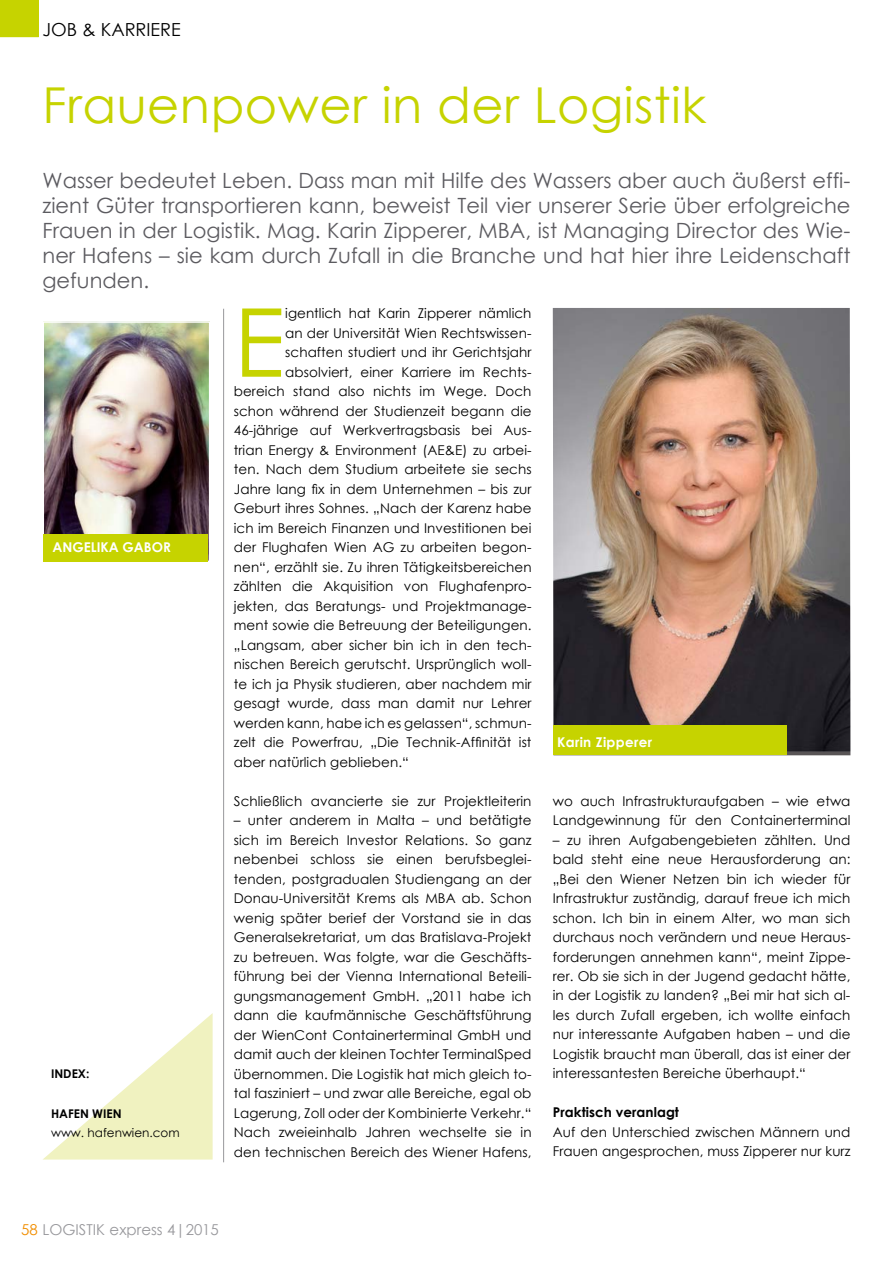
<style>
.page{position:relative;width:893px;height:1263px;background:#fff}
.page>*{position:absolute;margin:0;border:0;box-sizing:border-box;transform-origin:0 0}
.t1{font:94.95px "Century Gothic";color:#c6d300}
.t2{font:49.5px "Century Gothic";letter-spacing:.01em;color:#c6d300}
.t3{font:21px/25.2px "Century Gothic";color:#5c5b60;text-align:justify}
.t4{font:18px "Century Gothic";color:#000}
.t5{font:15px "Century Gothic";color:#98989c}
.t6{font:13.5px/19.5px "Century Gothic";letter-spacing:.005em;color:#000;text-align:justify}
.t7{font:700 13.5px "Century Gothic";letter-spacing:.01em;color:#fff}
.t8{font:700 13.5px "Century Gothic";letter-spacing:.005em;color:#000}
.t9{font:12px "Century Gothic";color:#000}
.t10{font:700 12px "Century Gothic";color:#000}
.s1{color:#f18e00}
</style>
<div class="page">
<hr style="left:223px;top:309px;width:1px;height:853px;background:#98989c">
<img style="left:553px;top:308px;width:297px;height:447px">
<svg style="left:43px;top:1013px;width:170px;height:146px"></svg>
<svg style="left:0;top:0;width:39px;height:37px"></svg>
<div style="left:553px;top:725px;width:234px;height:30px;background:#c6d300"></div>
<img style="left:46px;top:324px;width:161px;height:210px">
<div style="left:43px;top:321px;width:167px;height:241px;border:2px solid #fff"></div>
<div style="left:44px;top:534px;width:164px;height:28px;background:#c6d300"></div>
<h3 class="t4" style="left:43px;top:18px;width:140px">JOB &amp; KARRIERE</h3>
<h2 class="t2" style="left:43px;top:73px;width:665px">Frauenpower in der Logistik</h2>
<p class="t3" style="left:43px;top:167px;width:809px">Wasser bedeutet Leben. Dass man mit Hilfe des Wassers aber auch äußerst effi&shy;zient Güter transportieren kann, beweist Teil vier unserer Serie über erfolgreiche Frauen in der Logistik. Mag. Karin Zipperer, MBA, ist Managing Director des Wie&shy;ner Hafens – sie kam durch Zufall in die Branche und hat hier ihre Leidenschaft gefunden.</p>
<p class="t7" style="left:52px;top:539px;width:120px">ANGELIKA GABOR</p>
<p class="t10" style="left:51px;top:1066px;width:40px">INDEX:</p>
<p class="t10" style="left:51px;top:1105px;width:72px">HAFEN WIEN</p>
<p class="t9" style="left:51px;top:1125px;width:130px">www. hafenwien.com</p>
<h1 class="t1" style="left:234px;top:281px;width:52px">E</h1>
<p class="t6" style="left:285px;top:303px;width:248px">igentlich hat Karin Zipperer nämlich</p>
<p class="t6" style="left:285px;top:323px;width:248px">an der Universität Wien Rechtswissen-</p>
<p class="t6" style="left:285px;top:342px;width:248px">schaften studiert und ihr Gerichtsjahr</p>
<p class="t6" style="left:285px;top:362px;width:248px">absolviert, einer Karriere im Rechts-</p>
<p class="t6" style="left:234px;top:381px;width:299px">bereich stand also nichts im Wege. Doch</p>
<p class="t6" style="left:234px;top:401px;width:299px">schon während der Studienzeit begann die</p>
<p class="t6" style="left:234px;top:420px;width:299px">46-jährige auf Werkvertragsbasis bei Aus-</p>
<p class="t6" style="left:234px;top:440px;width:299px">trian Energy &amp; Environment (AE&amp;E) zu arbei-</p>
<p class="t6" style="left:234px;top:459px;width:299px">ten. Nach dem Studium arbeitete sie sechs</p>
<p class="t6" style="left:234px;top:479px;width:299px">Jahre lang fix in dem Unternehmen – bis zur</p>
<p class="t6" style="left:234px;top:498px;width:299px">Geburt ihres Sohnes. „Nach der Karenz habe</p>
<p class="t6" style="left:234px;top:518px;width:299px">ich im Bereich Finanzen und Investitionen bei</p>
<p class="t6" style="left:234px;top:537px;width:299px">der Flughafen Wien AG zu arbeiten begon-</p>
<p class="t6" style="left:234px;top:557px;width:299px">nen“, erzählt sie. Zu ihren Tätigkeitsbereichen</p>
<p class="t6" style="left:234px;top:576px;width:299px">zählten die Akquisition von Flughafenpro-</p>
<p class="t6" style="left:234px;top:596px;width:299px">jekten, das Beratungs- und Projektmanage-</p>
<p class="t6" style="left:234px;top:615px;width:299px">ment sowie die Betreuung der Beteiligungen.</p>
<p class="t6" style="left:234px;top:635px;width:299px">„Langsam, aber sicher bin ich in den tech-</p>
<p class="t6" style="left:234px;top:654px;width:299px">nischen Bereich gerutscht. Ursprünglich woll-</p>
<p class="t6" style="left:234px;top:673px;width:299px">te ich ja Physik studieren, aber nachdem mir</p>
<p class="t6" style="left:234px;top:693px;width:299px">gesagt wurde, dass man damit nur Lehrer</p>
<p class="t6" style="left:234px;top:712px;width:299px">werden kann, habe ich es gelassen“, schmun-</p>
<p class="t6" style="left:234px;top:732px;width:299px">zelt die Powerfrau, „Die Technik-Affinität ist</p>
<p class="t6" style="left:234px;top:751px;width:177px">aber natürlich geblieben.“</p>
<p class="t6" style="left:234px;top:790px;width:299px">Schließlich avancierte sie zur Projektleiterin</p>
<p class="t6" style="left:234px;top:810px;width:299px">– unter anderem in Malta – und betätigte sich im Bereich Investor Relations. So ganz nebenbei schloss sie einen berufsbeglei&shy;tenden, postgradualen Studiengang an der Donau-Universität Krems als MBA ab. Schon wenig später berief der Vorstand sie in das Generalsekretariat, um das Bratislava-Projekt zu betreuen. Was folgte, war die Geschäfts&shy;führung bei der Vienna International Beteili&shy;gungsmanagement GmbH. „2011 habe ich dann die kaufmännische Geschäftsführung der WienCont Containerterminal GmbH und damit auch der kleinen Tochter TerminalSped übernommen. Die Logistik hat mich gleich to&shy;tal fasziniert – und zwar alle Bereiche, egal ob Lagerung, Zoll oder der Kombinierte Verkehr.“ Nach zweieinhalb Jahren wechselte sie in den technischen Bereich des Wiener Hafens,</p>
<p class="t7" style="left:557px;top:734px;width:97px">Karin Zipperer</p>
<p class="t6" style="left:553px;top:790px;width:299px">wo auch Infrastrukturaufgaben – wie etwa<br>Landgewinnung für den Containerterminal</p>
<p class="t6" style="left:553px;top:829px;width:299px">– zu ihren Aufgabengebieten zählten. Und bald steht eine neue Herausforderung an: „Bei den Wiener Netzen bin ich wieder für Infrastruktur zuständig, darauf freue ich mich schon. Ich bin in einem Alter, wo man sich durchaus noch verändern und neue Heraus&shy;forderungen annehmen kann“, meint Zippe&shy;rer. Ob sie sich in der Jugend gedacht hätte, in der Logistik zu landen? „Bei mir hat sich al&shy;les durch Zufall ergeben, ich wollte einfach nur interessante Aufgaben haben – und die Logistik braucht man überall, das ist einer der interessantesten Bereiche überhaupt.“</p>
<p class="t8" style="left:553px;top:1104px;width:128px">Praktisch veranlagt</p>
<p class="t6" style="left:553px;top:1122px;width:299px">Auf den Unterschied zwischen Männern und<br>Frauen angesprochen, muss Zipperer nur kurz</p>
<p class="t5" style="left:21px;top:1220px;width:199px"><span class="s1">58</span> LOGISTIK express 4|2015</p>
</div>
